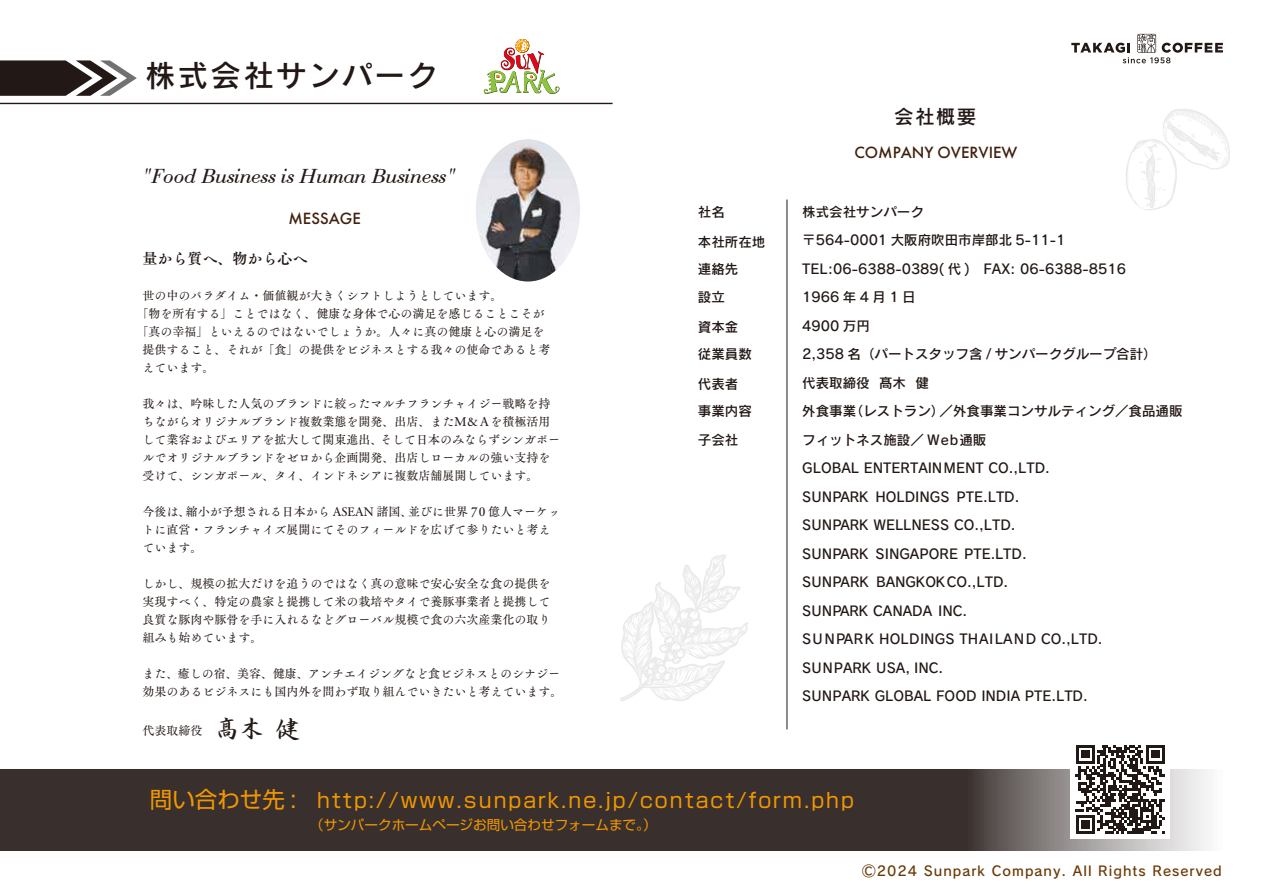
<style>
.page{position:relative;width:1263px;height:893px;background:#fff}
.page>*{position:absolute;margin:0;border:0;box-sizing:border-box;transform-origin:0 0}
.t1{font:30.45px "Rodin Pro N DB";letter-spacing:.075em;color:#221815}
.t2{font:21px "Bodoni Roman Italic DTC";color:#221815}
.t3{font:20.4px "Shin Go Pro";letter-spacing:.1em;color:#f39700}
.t4{font:19.5px "Rodin Pro N DB";color:#221815}
.t5{font:500 16.95px "Futura PT";color:#41210d}
.t6{font:15px "Tsuku A Old Min Pr 6 B";color:#221815}
.t7{font:13.65px "Shin Go Pro";color:#f39700}
.t8{font:13.5px/28.5px "Rodin Pro N DB";color:#221815}
.t9{font:13.5px "Rodin Pro N DB";letter-spacing:.075em;color:#6a3906}
.t10{font:12px/18px "Tsuku A Old Min Pr 6 M";color:#221815}
.s1{font-family:"Amaze D Italic"}
.s2{font-family:"Seicho Shonan Gyosho";font-size:24px}
.s3{font-size:22.5px}
</style>
<div class="page">
<hr style="left:787px;top:200px;width:1px;height:529px;background:#221815">
<img style="left:476px;top:139px;width:104px;height:143px">
<svg style="left:0;top:769px;width:1209px;height:82px;background:#453d3a"></svg>
<div style="left:1070px;top:739px;width:100px;height:100px;background:#fff"></div>
<svg style="left:1076px;top:745px;width:89px;height:89px"></svg>
<hr style="left:0;top:103px;width:613px;height:1px;background:#221815">
<svg style="left:0;top:60px;width:137px;height:36px"></svg>
<svg style="left:1071px;top:34px;width:152px;height:29px"></svg>
<svg style="left:483px;top:39px;width:77px;height:55px"></svg>
<svg style="left:620px;top:554px;width:128px;height:147px"></svg>
<svg style="left:1126px;top:109px;width:104px;height:101px"></svg>
<h1 class="t1" style="left:145px;top:56px;width:294px">株式会社サンパーク</h1>
<h2 class="t2" style="left:142px;top:163px;width:312px"><span class="s1">"</span>Food Business is Human Business<span class="s1">"</span></h2>
<h3 class="t5" style="left:289px;top:209px;width:74px">MESSAGE</h3>
<p class="t6" style="left:142px;top:245px;width:166px">量から質へ、物から心へ</p>
<p class="t10" style="left:142px;top:286px;width:362px">世の中のパラダイム・価値観が大きくシフトしようとしています。</p>
<p class="t10" style="left:136px;top:304px;width:410px">「物を所有する」ことではなく、健康な身体で心の満足を感じることこそが</p>
<p class="t10" style="left:136px;top:322px;width:410px">「真の幸福」といえるのではないでしょうか。人々に真の健康と心の満足を</p>
<p class="t10" style="left:142px;top:340px;width:410px">提供すること、それが「食」の提供をビジネスとする我々の使命であると考</p>
<p class="t10" style="left:142px;top:358px;width:74px">えています。</p>
<p class="t10" style="left:142px;top:394px;width:419px">我々は、吟味した人気のブランドに絞ったマルチフランチャイジー戦略を持ちながらオリジナルブランド複数業態を開発、出店、またＭ＆Ａを積極活用して業容およびエリアを拡大して関東進出、そして日本のみならずシンガポールでオリジナルブランドをゼロから企画開発、出店しローカルの強い支持を受けて、シンガポール、タイ、インドネシアに複数店舗展開しています。</p>
<p class="t10" style="left:142px;top:502px;width:419px">今後は、縮小が予想される日本から ASEAN 諸国、並びに世界７０億人マーケットに直営・フランチャイズ展開にてそのフィールドを広げて参りたいと考えています。</p>
<p class="t10" style="left:142px;top:574px;width:410px;text-align:justify">しかし、規模の拡大だけを追うのではなく真の意味で安心安全な食の提供を実現すべく、特定の農家と提携して米の栽培やタイで養豚事業者と提携して良質な豚肉や豚骨を手に入れるなどグローバル規模で食の六次産業化の取り組みも始めています。</p>
<p class="t10" style="left:142px;top:664px;width:422px">また、癒しの宿、美容、健康、アンチエイジングなど食ビジネスとのシナジー効果のあるビジネスにも国内外を問わず取り組んでいきたいと考えています。</p>
<p class="t10" style="left:142px;top:721px;width:159px">代表取締役 <span class="s2">髙木 健</span></p>
<p class="t8" style="left:698px;top:197px;width:28px">社名</p>
<p class="t8" style="left:698px;top:228px;width:69px;line-height:27px">本社所在地連絡先</p>
<p class="t8" style="left:698px;top:282px;width:28px">設立</p>
<p class="t8" style="left:698px;top:313px;width:55px;line-height:27px">資本金従業員数</p>
<p class="t8" style="left:698px;top:370px;width:55px;line-height:27px">代表者事業内容</p>
<p class="t8" style="left:698px;top:425px;width:42px">子会社</p>
<h3 class="t4" style="left:894px;top:104px;width:84px">会社概要</h3>
<h3 class="t5" style="left:854px;top:142px;width:165px">COMPANY OVERVIEW</h3>
<p class="t8" style="left:802px;top:197px;width:382px">株式会社サンパーク<br>〒564-0001 大阪府吹田市岸部北 5-11-1<br>TEL:06-6388-0389( 代 )　FAX: 06-6388-8516<br>1966年4月1日<br>4900 万円<br>2,358 名（パートスタッフ含 / サンパークグループ合計）<br>代表取締役 髙木 健<br>外食事業（レストラン）／外食事業コンサルティング／食品通販フィットネス施設／ Web通販<br>GLOBAL ENTERTAINMENT CO.,LTD.<br>SUNPARK HOLDINGS PTE.LTD.<br>SUNPARK WELLNESS CO.,LTD.<br>SUNPARK SINGAPORE PTE.LTD.<br>SUNPARK BANGKOK CO.,LTD.<br>SUNPARK CANADA INC.<br>SUNPARK HOLDINGS THAILAND CO.,LTD.<br>SUNPARK USA, INC.<br>SUNPARK GLOBAL FOOD INDIA PTE.LTD.</p>
<h3 class="t3" style="left:150px;top:784px;width:706px"><span class="s3">問い合わせ先 :</span> http://www.sunpark.ne.jp/contact/form.php</h3>
<p class="t7" style="left:310px;top:813px;width:348px">（サンパークホームページお問い合わせフォームまで。）</p>
<p class="t9" style="left:862px;top:862px;width:361px">Ⓒ2024 Sunpark Company. All Rights Reserved</p>
</div>
